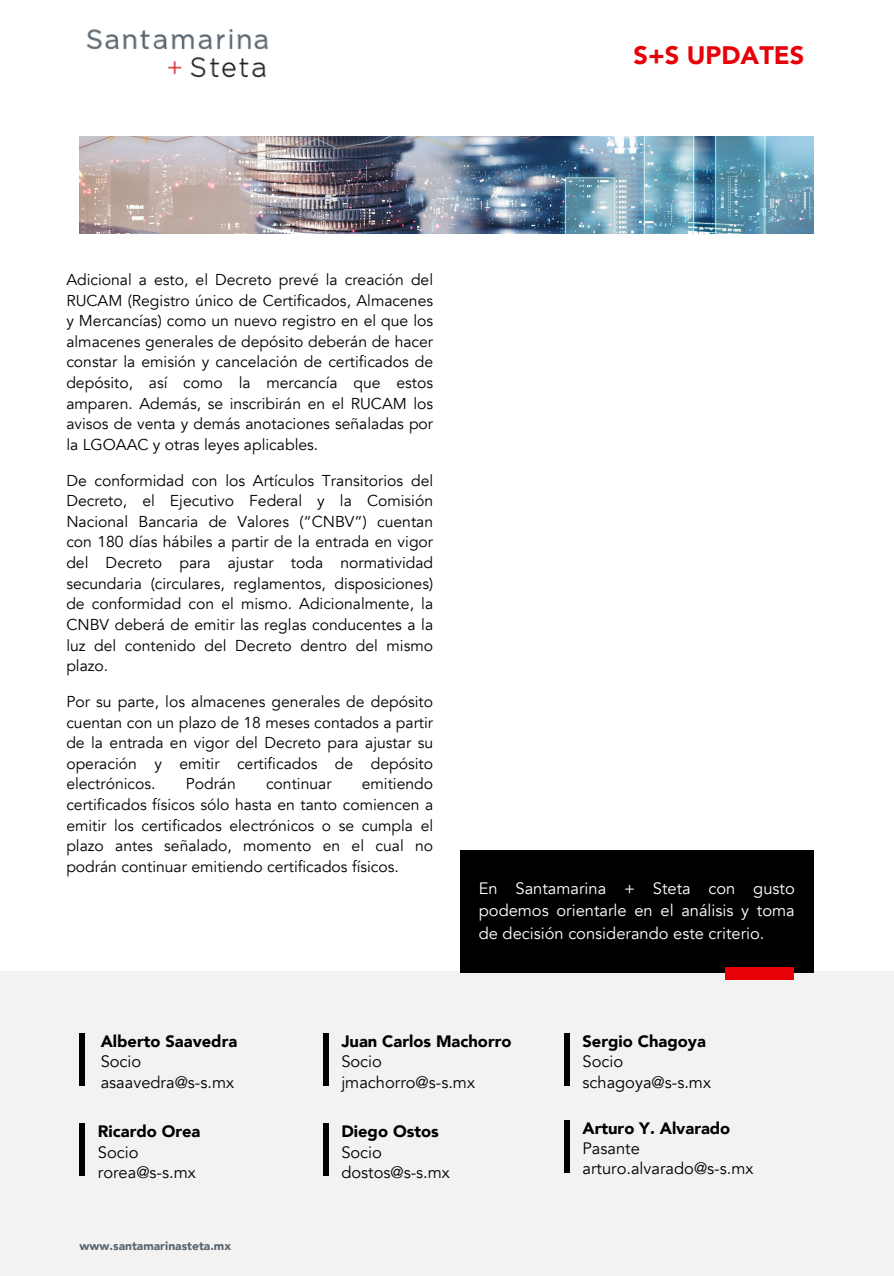
<style>
.page{position:relative;width:894px;height:1276px;background:#fff}
.page>*{position:absolute;margin:0;border:0;box-sizing:border-box;transform-origin:0 0}
.t1{font:900 25.2px "Avenir";color:#e80008}
.t2{font:16.5px/20.2px "Avenir";color:#000}
.t3{font:16.5px/22.5px "Avenir";color:#fff;text-align:justify}
.t4{font:15.75px/20.5px "Avenir";color:#000;text-align:justify}
.t5{font:900 12px "Avenir";color:#5c666f}
.s1{font-weight:900}
</style>
<div class="page">
<img style="left:80px;top:136px;width:733px;height:98px">
<img style="left:86px;top:28px;width:183px;height:50px">
<div style="left:0;top:971px;width:893px;height:305px;background:#f2f2f2"></div>
<div style="left:460px;top:850px;width:353px;height:123px;background:#000"></div>
<div style="left:725px;top:967px;width:69px;height:12px;background:#e80008"></div>
<div style="left:80px;top:1033px;width:5px;height:53px;background:#000"></div>
<div style="left:323px;top:1033px;width:5px;height:53px;background:#000"></div>
<div style="left:564px;top:1033px;width:5px;height:53px;background:#000"></div>
<div style="left:80px;top:1123px;width:5px;height:53px;background:#000"></div>
<div style="left:323px;top:1123px;width:5px;height:53px;background:#000"></div>
<div style="left:564px;top:1120px;width:5px;height:52px;background:#000"></div>
<h1 class="t1" style="left:633px;top:39px;width:172px">S+S UPDATES</h1>
<h2 class="t4" style="left:66px;top:270px;width:368px">Adicional a esto, el Decreto prevé la creación del RUCAM (Registro único de Certificados, Almacenes y Mercancías) como un nuevo registro en el que los almacenes generales de depósito deberán de hacer constar la emisión y cancelación de certificados de depósito, así como la mercancía que estos amparen. Además, se inscribirán en el RUCAM los avisos de venta y demás anotaciones señaladas por la LGOAAC y otras leyes aplicables.</h2>
<h2 class="t4" style="left:66px;top:470px;width:368px">De conformidad con los Artículos Transitorios del Decreto, el Ejecutivo Federal y la Comisión Nacional Bancaria de Valores (“CNBV”) cuentan con 180 días hábiles a partir de la entrada en vigor del Decreto para ajustar toda normatividad secundaria (circulares, reglamentos, disposiciones) de conformidad con el mismo. Adicionalmente, la CNBV deberá de emitir las reglas conducentes a la luz del contenido del Decreto dentro del mismo plazo.</h2>
<h2 class="t4" style="left:66px;top:691px;width:368px">Por su parte, los almacenes generales de depósito cuentan con un plazo de 18 meses contados a partir de la entrada en vigor del Decreto para ajustar su operación y emitir certificados de depósito electrónicos.</h2>
<h2 class="t4" style="left:66px;top:774px;width:368px;text-indent:295px">emitiendo certificados físicos sólo hasta en tanto comiencen a emitir los certificados electrónicos o se cumpla el plazo antes señalado, momento en el cual no podrán continuar emitiendo certificados físicos.</h2>
<h2 class="t4" style="left:186px;top:774px;width:52px">Podrán</h2>
<h2 class="t4" style="left:266px;top:774px;width:67px">continuar</h2>
<h2 class="t3" style="left:478px;top:877px;width:317px">En Santamarina + Steta con gusto podemos orientarle en el análisis y toma de decisión considerando este criterio.</h2>
<h2 class="t2" style="left:101px;top:1032px;width:138px"><span class="s1">Alberto Saavedra<br></span>Socio asaavedra@s-s.mx</h2>
<h2 class="t2" style="left:341px;top:1032px;width:171px"><span class="s1">Juan Carlos Machorro<br></span>Socio jmachorro@s-s.mx</h2>
<h2 class="t2" style="left:582px;top:1032px;width:130px"><span class="s1">Sergio Chagoya<br></span>Socio schagoya@s-s.mx</h2>
<h2 class="t2" style="left:98px;top:1122px;width:104px"><span class="s1">Ricardo Orea<br></span>Socio rorea@s-s.mx</h2>
<h2 class="t2" style="left:341px;top:1122px;width:110px"><span class="s1">Diego Ostos<br></span>Socio dostos@s-s.mx</h2>
<p class="t2" style="left:582px;top:1118px;width:172px"><span class="s1">Arturo Y. Alvarado<br></span>Pasante arturo.alvarado@s-s.mx</p>
<h2 class="t5" style="left:80px;top:1238px;width:153px">www.santamarinasteta.mx</h2>
</div>
